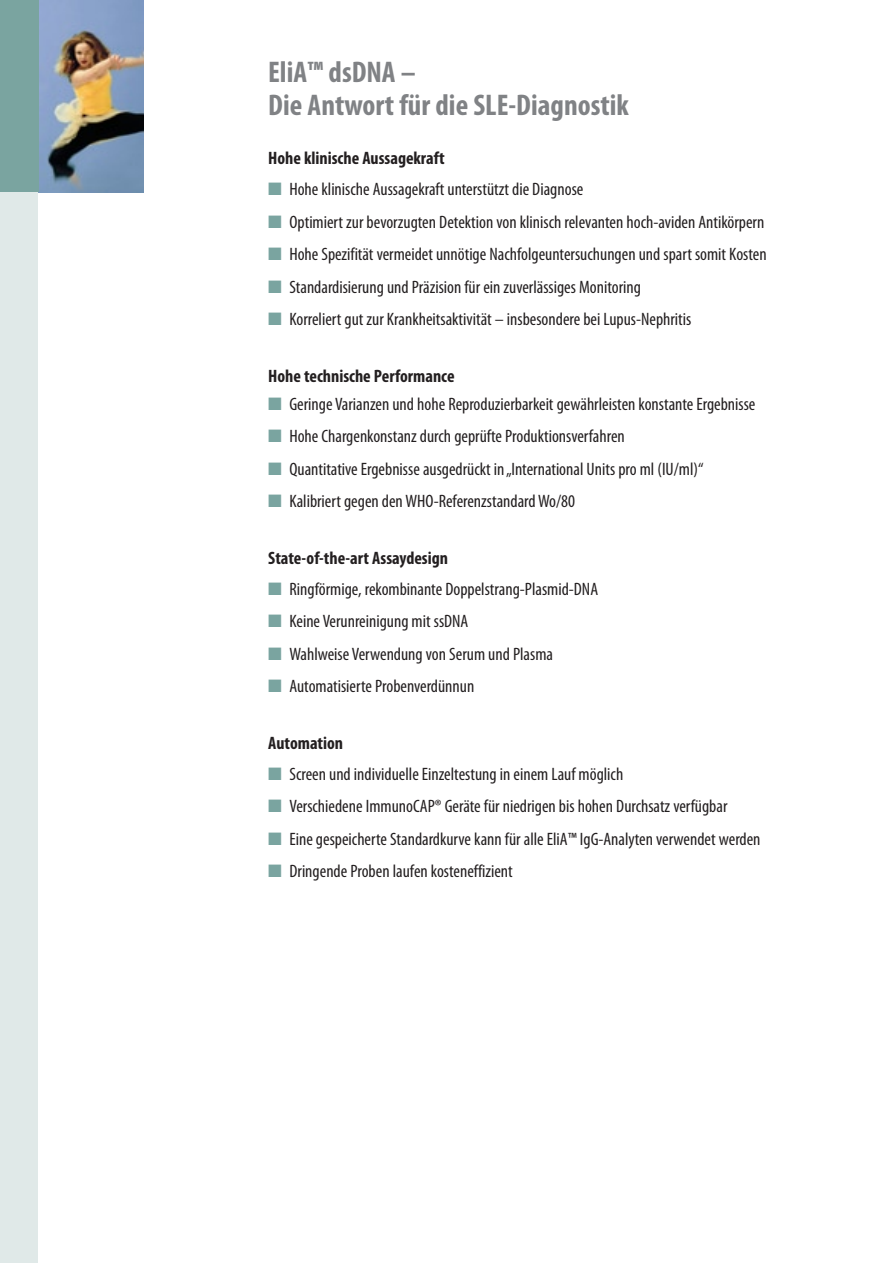
<style>
.page{position:relative;width:893px;height:1263px;background:#fff}
.page>*{position:absolute;margin:0;border:0;box-sizing:border-box;transform-origin:0 0}
.t1{font:700 condensed 30px/33px "Myriad Pro";color:#808285}
.t2{font:condensed 18px "Myriad Pro";color:#231f20}
.t3{font:700 condensed 18px "Myriad Pro";color:#231f20}
.s1{color:#7aa4a0}
</style>
<div class="page">
<img style="left:38px;top:0;width:106px;height:192px">
<div style="left:0;top:0;width:38px;height:1263px;background:#e0e9e8"></div>
<div style="left:0;top:0;width:38px;height:192px;background:#7aa4a0"></div>
<h1 class="t1" style="left:268px;top:56px;width:362px">EliA™ dsDNA –<br>Die Antwort für die SLE-Diagnostik</h1>
<p class="t3" style="left:268px;top:148px;width:178px">Hohe klinische Aussagekraft</p>
<p class="t2" style="left:268px;top:179px;width:317px"><span class="s1">■</span> Hohe klinische Aussagekraft unterstützt die Diagnose</p>
<p class="t2" style="left:268px;top:212px;width:498px"><span class="s1">■</span> Optimiert zur bevorzugten Detektion von klinisch relevanten hoch-aviden Antikörpern</p>
<p class="t2" style="left:268px;top:244px;width:500px"><span class="s1">■</span> Hohe Spezifität vermeidet unnötige Nachfolgeuntersuchungen und spart somit Kosten</p>
<p class="t2" style="left:268px;top:277px;width:374px"><span class="s1">■</span> Standardisierung und Präzision für ein zuverlässiges Monitoring</p>
<p class="t2" style="left:268px;top:309px;width:425px"><span class="s1">■</span> Korreliert gut zur Krankheitsaktivität – insbesondere bei Lupus-Nephritis</p>
<p class="t3" style="left:268px;top:366px;width:188px">Hohe technische Performance</p>
<p class="t2" style="left:268px;top:394px;width:489px"><span class="s1">■</span> Geringe Varianzen und hohe Reproduzierbarkeit gewährleisten konstante Ergebnisse</p>
<p class="t2" style="left:268px;top:427px;width:358px"><span class="s1">■</span> Hohe Chargenkonstanz durch geprüfte Produktionsverfahren</p>
<p class="t2" style="left:268px;top:459px;width:437px"><span class="s1">■</span> Quantitative Ergebnisse ausgedrückt in „International Units pro ml (IU/ml)“</p>
<p class="t2" style="left:268px;top:492px;width:308px"><span class="s1">■</span> Kalibriert gegen den WHO-Referenzstandard Wo/80</p>
<p class="t3" style="left:268px;top:548px;width:181px">State-of-the-art Assaydesign</p>
<p class="t2" style="left:268px;top:579px;width:331px"><span class="s1">■</span> Ringförmige, rekombinante Doppelstrang-Plasmid-DNA</p>
<p class="t2" style="left:268px;top:612px;width:202px"><span class="s1">■</span> Keine Verunreinigung mit ssDNA</p>
<p class="t2" style="left:268px;top:644px;width:286px"><span class="s1">■</span> Wahlweise Verwendung von Serum und Plasma</p>
<p class="t2" style="left:268px;top:677px;width:208px"><span class="s1">■</span> Automatisierte Probenverdünnun</p>
<p class="t3" style="left:268px;top:733px;width:76px">Automation</p>
<p class="t2" style="left:268px;top:764px;width:357px"><span class="s1">■</span> Screen und individuelle Einzeltestung in einem Lauf möglich</p>
<p class="t2" style="left:268px;top:796px;width:461px"><span class="s1">■</span> Verschiedene ImmunoCAP® Geräte für niedrigen bis hohen Durchsatz verfügbar</p>
<p class="t2" style="left:268px;top:829px;width:494px"><span class="s1">■</span> Eine gespeicherte Standardkurve kann für alle EliA™ IgG-Analyten verwendet werden</p>
<p class="t2" style="left:268px;top:861px;width:246px"><span class="s1">■</span> Dringende Proben laufen kosteneffizient</p>
</div>
